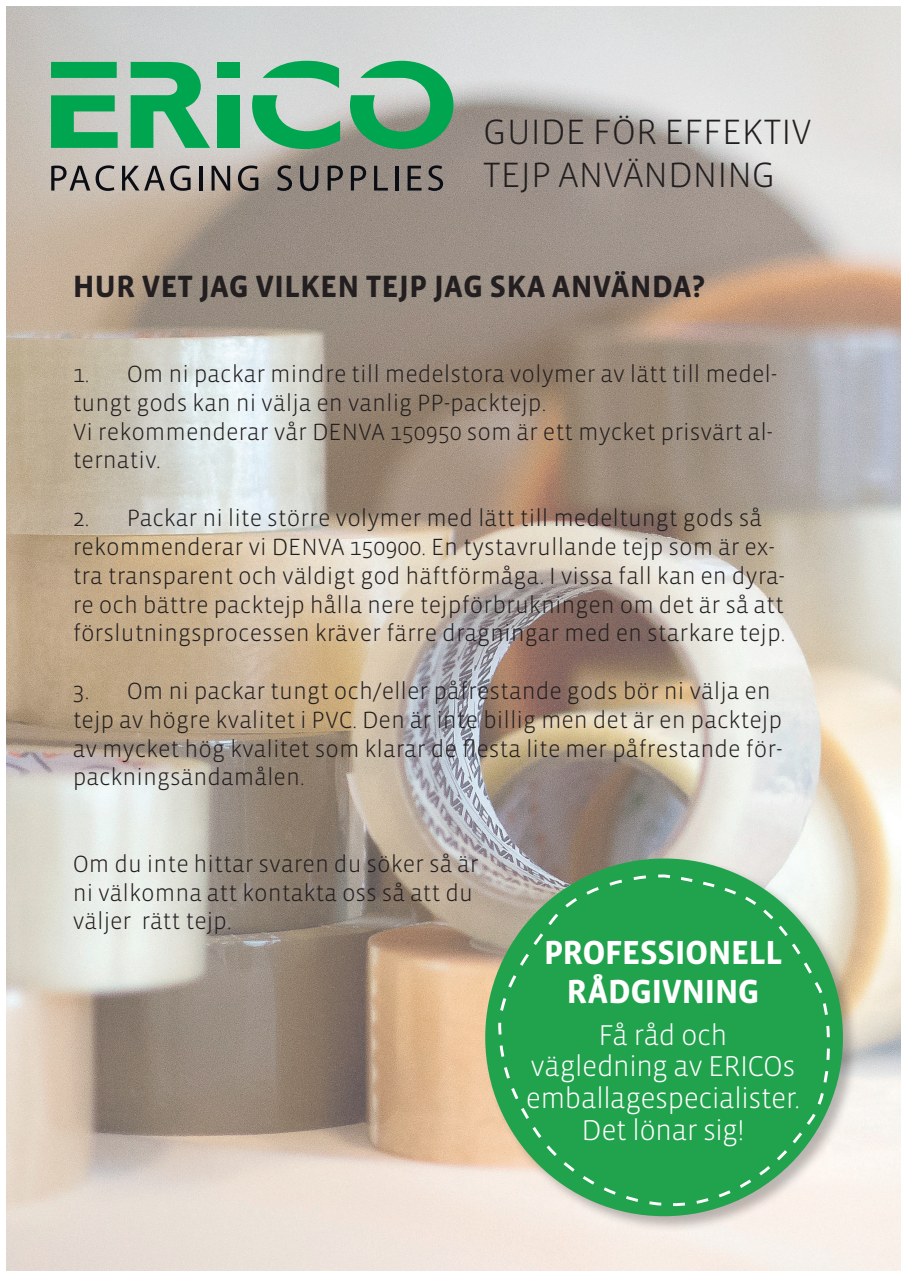
<style>
.page{position:relative;width:907px;height:1277px;background:#fff}
.page>*{position:absolute;margin:0;border:0;box-sizing:border-box;transform-origin:0 0}
.t1{font:300 36px/43.2px "Vista Sans OT";color:#231f20}
.t2{font:700 34.2px/39px "Vista Sans OT";letter-spacing:-.02em;color:#fff;text-align:center}
.t3{font:700 31.5px "Vista Sans OT";color:#231f20}
.t4{font:300 29.25px/31.7px "Vista Sans OT";letter-spacing:-.025em;color:#fff;text-align:center}
.t5{font:300 24px/28.8px "Vista Sans OT";color:#231f20}
</style>
<div class="page">
<img style="left:7px;top:7px;width:893px;height:1263px">
<svg style="left:51px;top:95px;width:67px;height:53px;background:#39af70"></svg>
<div style="left:51px;top:62px;width:66px;height:16px;background:#00a54f"></div>
<svg style="left:131px;top:62px;width:79px;height:86px;background:#53b682"></svg>
<div style="left:217px;top:62px;width:22px;height:16px;background:#00a54f"></div>
<div style="left:217px;top:95px;width:22px;height:53px;background:#00a54f"></div>
<svg style="left:262px;top:61px;width:77px;height:27px;background:#62bc8d"></svg>
<svg style="left:252px;top:95px;width:88px;height:54px;background:#73bc95"></svg>
<svg style="left:350px;top:61px;width:103px;height:88px;background:#64b085"></svg>
<svg style="left:51px;top:165px;width:39px;height:25px"></svg>
<svg style="left:96px;top:165px;width:18px;height:26px"></svg>
<svg style="left:122px;top:165px;width:68px;height:26px;background:#908b87"></svg>
<hr style="left:199px;top:166px;width:3px;height:24px;background:#0a0d14">
<svg style="left:211px;top:166px;width:19px;height:24px"></svg>
<svg style="left:238px;top:165px;width:20px;height:26px"></svg>
<svg style="left:277px;top:165px;width:15px;height:26px"></svg>
<svg style="left:300px;top:166px;width:18px;height:25px"></svg>
<svg style="left:327px;top:165px;width:16px;height:25px"></svg>
<svg style="left:351px;top:165px;width:15px;height:25px"></svg>
<svg style="left:374px;top:166px;width:14px;height:24px"></svg>
<hr style="left:395px;top:166px;width:3px;height:24px;background:#0a0d14">
<svg style="left:407px;top:166px;width:14px;height:24px"></svg>
<svg style="left:428px;top:165px;width:15px;height:26px"></svg>
<div style="left:483px;top:856px;width:376px;height:376px;background:#231f20;opacity:.3"></div>
<div style="left:485px;top:858px;width:357px;height:358px;background:#21a24d;border-radius:50%"></div>
<svg style="left:543px;top:1205px;width:142px;height:5px"></svg>
<svg style="left:824px;top:1003px;width:7px;height:104px"></svg>
<svg style="left:497px;top:873px;width:327px;height:332px"></svg>
<h1 class="t1" style="left:483px;top:111px;width:330px">GUIDE FÖR EFFEKTIV<br>TEJP ANVÄNDNING</h1>
<h3 class="t3" style="left:73px;top:270px;width:634px">HUR VET JAG VILKEN TEJP JAG SKA ANVÄNDA?</h3>
<p class="t5" style="left:73px;top:360px;width:705px">1. Om ni packar mindre till medelstora volymer av lätt till medel&shy;tungt gods kan ni välja en vanlig PP-packtejp.<br>Vi rekommenderar vår DENVA 150950 som är ett mycket prisvärt al&shy;ternativ.</p>
<p class="t5" style="left:73px;top:504px;width:714px">2. Packar ni lite större volymer med lätt till medeltungt gods så rekommenderar vi DENVA 150900. En tystavrullande tejp som är ex&shy;tra transparent och väldigt god häftförmåga. I vissa fall kan en dyra&shy;re och bättre packtejp hålla nere tejpförbrukningen om det är så att förslutningsprocessen kräver färre dragningar med en starkare tejp.</p>
<p class="t5" style="left:73px;top:677px;width:711px">3. Om ni packar tungt och/eller påfrestande gods bör ni välja en tejp av högre kvalitet i PVC. Den är inte billig men det är en packtejp av mycket hög kvalitet som klarar de flesta lite mer påfrestande för&shy;packningsändamålen.</p>
<p class="t5" style="left:73px;top:849px;width:407px">Om du inte hittar svaren du söker så är ni välkomna att kontakta oss så att du väljer rätt tejp.</p>
<h2 class="t2" style="left:543px;top:933px;width:240px">PROFESSIONELL<br>RÅDGIVNING</h2>
<p class="t4" style="left:526px;top:1019px;width:276px">Få råd och vägledning av ERICOs emballagespecialister.<br>Det lönar sig!</p>
</div>
